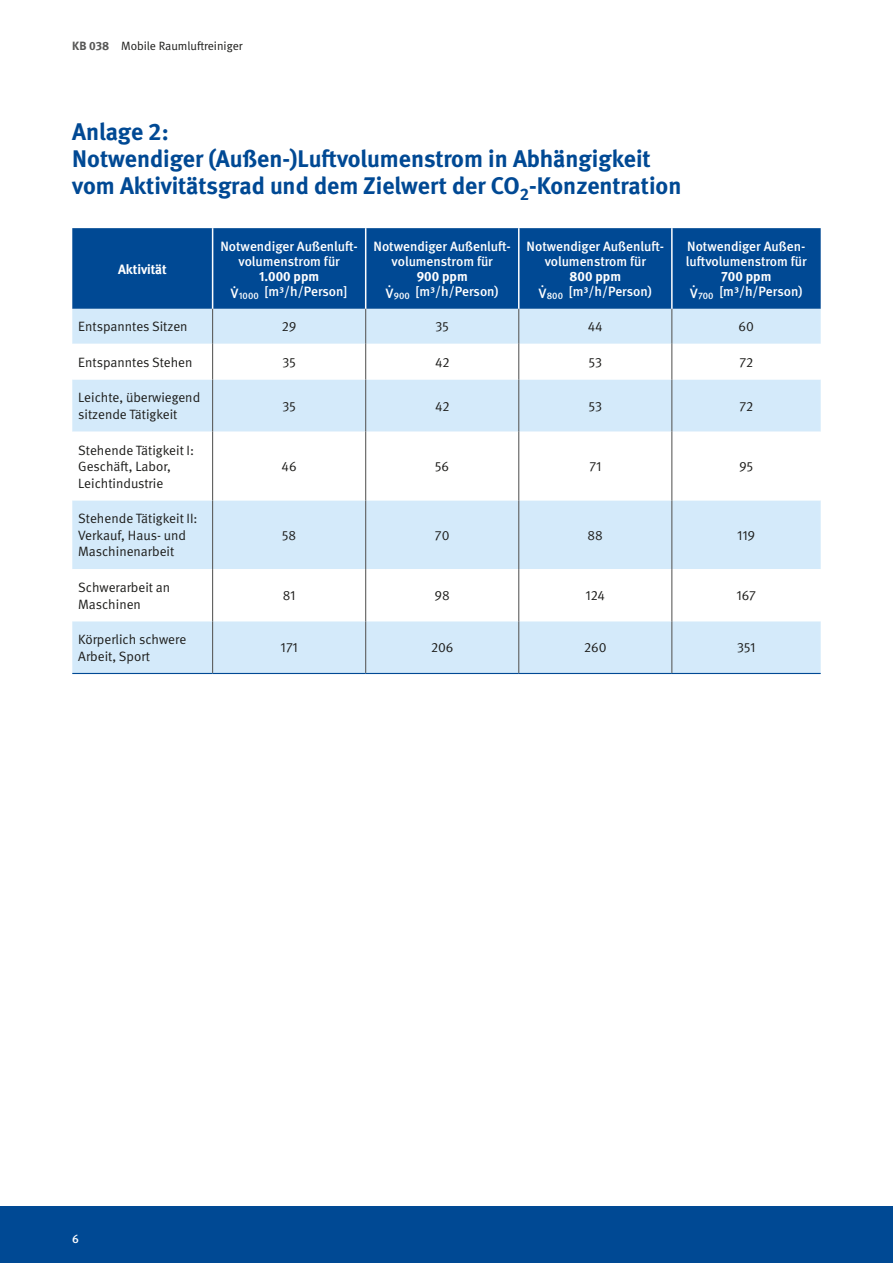
<style>
.page{position:relative;width:893px;height:1263px;background:#fff}
.page>*{position:absolute;margin:0;border:0;box-sizing:border-box;transform-origin:0 0}
._01_Überschriften_16pt_Überschrift{font:700 24px/27px "DGUV Meta";color:#004994}
._03_Tabellen_und_Graphen_Tabellen_normal{font:13.5px/16.5px "DGUV Meta";color:#1d1d1b}
.t1{font:500 13.5px/15px "DGUV Meta";color:#fff;text-align:center}
.t2{font:700 13.5px "DGUV Meta";color:#fff}
.t3{font:12px "DGUV Meta";color:#1d1d1b}
.t4{font:500 12px "DGUV Meta";color:#fff}
.s1{font-weight:700;color:#575756}
.s2{font-weight:700}
</style>
<div class="page">
<div style="left:0;top:1206px;width:893px;height:57px;background:#004994"></div>
<div style="left:72px;top:228px;width:749px;height:81px;background:#004994"></div>
<div style="left:72px;top:309px;width:749px;height:364px;background:#d4eafa"></div>
<svg style="left:72px;top:344px;width:749px;height:277px"></svg>
<hr style="left:212px;top:228px;width:1px;height:81px;background:#fff">
<hr style="left:365px;top:228px;width:1px;height:81px;background:#fff">
<hr style="left:518px;top:228px;width:1px;height:81px;background:#fff">
<hr style="left:671px;top:228px;width:2px;height:81px;background:#fff">
<hr style="left:72px;top:673px;width:141px;height:1px;background:#004994">
<hr style="left:213px;top:673px;width:153px;height:1px;background:#004994">
<hr style="left:366px;top:673px;width:153px;height:1px;background:#004994">
<hr style="left:519px;top:673px;width:153px;height:1px;background:#004994">
<hr style="left:672px;top:673px;width:149px;height:1px;background:#004994">
<hr style="left:365px;top:500px;width:1px;height:69px;background:#575756">
<hr style="left:518px;top:500px;width:1px;height:69px;background:#575756">
<hr style="left:671px;top:500px;width:1px;height:69px;background:#575756">
<hr style="left:212px;top:309px;width:1px;height:35px;background:#575756">
<hr style="left:365px;top:309px;width:1px;height:35px;background:#575756">
<hr style="left:518px;top:309px;width:1px;height:35px;background:#575756">
<hr style="left:671px;top:309px;width:1px;height:35px;background:#575756">
<hr style="left:212px;top:344px;width:1px;height:35px;background:#575756">
<hr style="left:365px;top:344px;width:1px;height:35px;background:#575756">
<hr style="left:518px;top:344px;width:1px;height:35px;background:#575756">
<hr style="left:671px;top:344px;width:1px;height:35px;background:#575756">
<hr style="left:212px;top:379px;width:1px;height:53px;background:#575756">
<hr style="left:365px;top:379px;width:1px;height:53px;background:#575756">
<hr style="left:518px;top:379px;width:1px;height:53px;background:#575756">
<hr style="left:671px;top:379px;width:1px;height:53px;background:#575756">
<hr style="left:212px;top:432px;width:1px;height:68px;background:#575756">
<hr style="left:365px;top:432px;width:1px;height:68px;background:#575756">
<hr style="left:518px;top:432px;width:1px;height:68px;background:#575756">
<hr style="left:671px;top:432px;width:1px;height:68px;background:#575756">
<hr style="left:212px;top:500px;width:1px;height:69px;background:#575756">
<hr style="left:212px;top:569px;width:1px;height:52px;background:#575756">
<hr style="left:365px;top:569px;width:1px;height:52px;background:#575756">
<hr style="left:518px;top:569px;width:1px;height:52px;background:#575756">
<hr style="left:671px;top:569px;width:1px;height:52px;background:#575756">
<hr style="left:212px;top:621px;width:1px;height:52px;background:#575756">
<hr style="left:365px;top:621px;width:1px;height:52px;background:#575756">
<hr style="left:518px;top:621px;width:1px;height:52px;background:#575756">
<hr style="left:671px;top:621px;width:1px;height:52px;background:#575756">
<p class="t3" style="left:72px;top:39px;width:172px"><span class="s1">KB 038</span> Mobile Raumluftreiniger</p>
<p class="_01_Überschriften_16pt_Überschrift" style="left:72px;top:119px;width:611px">Anlage 2:<br>Notwendiger (Außen-)Luftvolumenstrom in Abhängigkeit vom Aktivitätsgrad und dem Zielwert der CO<sub>2</sub>-Konzentration</p>
<p class="t2" style="left:118px;top:261px;width:50px">Aktivität</p>
<p class="t1" style="left:220px;top:239px;width:139px">Notwendiger Außenluft&shy;volumenstrom für<br><span class="s2">1.000 ppm<br></span>V˙ <sub>1000</sub> [m³/h/Person]</p>
<p class="t1" style="left:373px;top:239px;width:139px">Notwendiger Außenluft&shy;volumenstrom für<br><span class="s2">900 ppm<br></span>V˙ <sub>900</sub> [m³/h/Person)</p>
<p class="t1" style="left:527px;top:239px;width:139px">Notwendiger Außenluft&shy;volumenstrom für<br><span class="s2">800 ppm<br></span>V˙ <sub>800</sub> [m³/h/Person)</p>
<p class="t1" style="left:686px;top:239px;width:122px">Notwendiger Außen&shy;luftvolumenstrom für<br><span class="s2">700 ppm<br></span>V˙ <sub>700</sub> [m³/h/Person)</p>
<p class="_03_Tabellen_und_Graphen_Tabellen_normal" style="left:78px;top:318px;width:111px">Entspanntes Sitzen</p>
<p class="_03_Tabellen_und_Graphen_Tabellen_normal" style="left:282px;top:318px;width:16px">29</p>
<p class="_03_Tabellen_und_Graphen_Tabellen_normal" style="left:436px;top:318px;width:15px">35</p>
<p class="_03_Tabellen_und_Graphen_Tabellen_normal" style="left:588px;top:318px;width:16px">44</p>
<p class="_03_Tabellen_und_Graphen_Tabellen_normal" style="left:738px;top:318px;width:17px">60</p>
<p class="_03_Tabellen_und_Graphen_Tabellen_normal" style="left:78px;top:354px;width:116px">Entspanntes Stehen</p>
<p class="_03_Tabellen_und_Graphen_Tabellen_normal" style="left:282px;top:354px;width:15px">35</p>
<p class="_03_Tabellen_und_Graphen_Tabellen_normal" style="left:435px;top:354px;width:16px">42</p>
<p class="_03_Tabellen_und_Graphen_Tabellen_normal" style="left:589px;top:354px;width:15px">53</p>
<p class="_03_Tabellen_und_Graphen_Tabellen_normal" style="left:739px;top:354px;width:15px">72</p>
<p class="_03_Tabellen_und_Graphen_Tabellen_normal" style="left:78px;top:390px;width:123px">Leichte, überwiegend sitzende Tätigkeit</p>
<p class="_03_Tabellen_und_Graphen_Tabellen_normal" style="left:282px;top:398px;width:15px">35</p>
<p class="_03_Tabellen_und_Graphen_Tabellen_normal" style="left:435px;top:398px;width:16px">42</p>
<p class="_03_Tabellen_und_Graphen_Tabellen_normal" style="left:589px;top:398px;width:15px">53</p>
<p class="_03_Tabellen_und_Graphen_Tabellen_normal" style="left:739px;top:398px;width:15px">72</p>
<p class="_03_Tabellen_und_Graphen_Tabellen_normal" style="left:78px;top:442px;width:117px">Stehende Tätigkeit I:<br>Geschäft, Labor,<br>Leichtindustrie</p>
<p class="_03_Tabellen_und_Graphen_Tabellen_normal" style="left:282px;top:458px;width:17px">46</p>
<p class="_03_Tabellen_und_Graphen_Tabellen_normal" style="left:435px;top:458px;width:16px">56</p>
<p class="_03_Tabellen_und_Graphen_Tabellen_normal" style="left:589px;top:458px;width:13px">71</p>
<p class="_03_Tabellen_und_Graphen_Tabellen_normal" style="left:739px;top:458px;width:16px">95</p>
<p class="_03_Tabellen_und_Graphen_Tabellen_normal" style="left:78px;top:511px;width:121px">Stehende Tätigkeit II:<br>Verkauf, Haus- und<br>Maschinenarbeit</p>
<p class="_03_Tabellen_und_Graphen_Tabellen_normal" style="left:282px;top:527px;width:16px">58</p>
<p class="_03_Tabellen_und_Graphen_Tabellen_normal" style="left:435px;top:527px;width:16px">70</p>
<p class="_03_Tabellen_und_Graphen_Tabellen_normal" style="left:588px;top:527px;width:17px">88</p>
<p class="_03_Tabellen_und_Graphen_Tabellen_normal" style="left:737px;top:527px;width:20px">119</p>
<p class="_03_Tabellen_und_Graphen_Tabellen_normal" style="left:78px;top:579px;width:94px">Schwerarbeit an<br>Maschinen</p>
<p class="_03_Tabellen_und_Graphen_Tabellen_normal" style="left:283px;top:588px;width:14px">81</p>
<p class="_03_Tabellen_und_Graphen_Tabellen_normal" style="left:435px;top:588px;width:17px">98</p>
<p class="_03_Tabellen_und_Graphen_Tabellen_normal" style="left:585px;top:588px;width:21px">124</p>
<p class="_03_Tabellen_und_Graphen_Tabellen_normal" style="left:737px;top:588px;width:21px">167</p>
<p class="_03_Tabellen_und_Graphen_Tabellen_normal" style="left:78px;top:632px;width:109px">Körperlich schwere<br>Arbeit, Sport</p>
<p class="_03_Tabellen_und_Graphen_Tabellen_normal" style="left:281px;top:640px;width:19px">171</p>
<p class="_03_Tabellen_und_Graphen_Tabellen_normal" style="left:431px;top:640px;width:24px">206</p>
<p class="_03_Tabellen_und_Graphen_Tabellen_normal" style="left:584px;top:640px;width:24px">260</p>
<p class="_03_Tabellen_und_Graphen_Tabellen_normal" style="left:737px;top:640px;width:20px">351</p>
<p class="t4" style="left:72px;top:1231px;width:8px">6</p>
</div>
